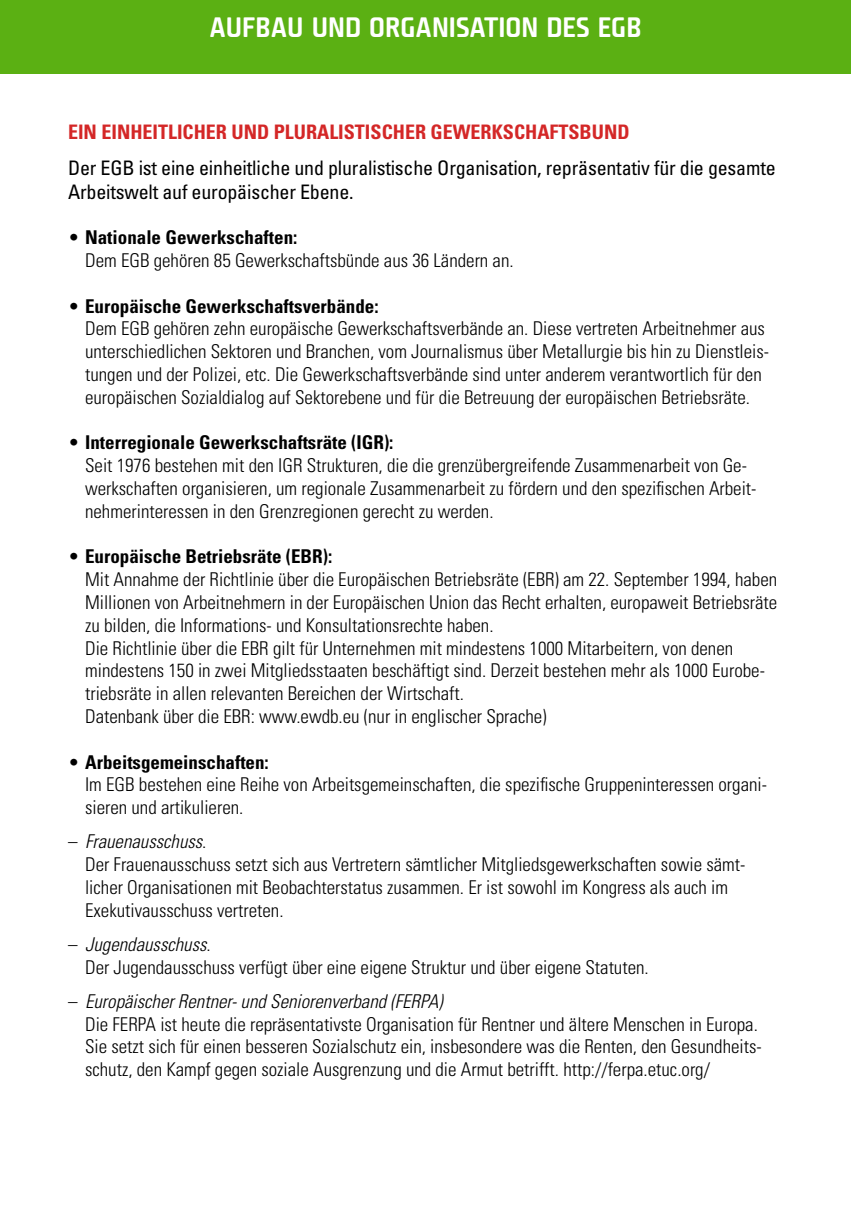
<style>
.page{position:relative;width:851px;height:1219px;background:#fff}
.page>*{position:absolute;margin:0;border:0;box-sizing:border-box;transform-origin:0 0}
.t1{font:27.2px "Fishmonger MS";color:#fff}
.t2{font:condensed 20px/24px "Univers LT Std";letter-spacing:-.01em;color:#000}
.t3{font:700 condensed 20px "Univers LT Std";color:#d42727}
.t4{font:300 condensed 19px/22.8px "Univers LT Std";color:#000}
.s1{font-weight:700}
.s2{font-style:italic}
</style>
<div class="page">
<div style="left:0;top:0;width:850px;height:74px;background:#5bb013"></div>
<h1 class="t1" style="left:209px;top:9px;width:433px">AUFBAU UND ORGANISATION DES EGB</h1>
<p class="t3" style="left:68px;top:120px;width:563px">Ein einheitlicher und pluralistischer Gewerkschaftsbund</p>
<p class="t2" style="left:68px;top:155px;width:709px">Der EGB ist eine einheitliche und pluralistische Organisation, repräsentativ für die gesamte<br>Arbeitswelt auf europäischer Ebene.</p>
<p class="t4" style="left:85px;top:226px;width:430px;text-indent:-17px">• <span class="s1">Nationale Gewerkschaften:<br></span>Dem EGB gehören 85 Gewerkschaftsbünde aus 36 Ländern an.</p>
<p class="t4" style="left:85px;top:294px;width:685px;text-indent:-17px">• <span class="s1">Europäische Gewerkschaftsverbände:<br></span>Dem EGB gehören zehn europäische Gewerkschaftsverbände an. Diese vertreten Arbeitnehmer aus unterschiedlichen Sektoren und Branchen, vom Journalismus über Metallurgie bis hin zu Dienstleis&shy;tungen und der Polizei, etc. Die Gewerkschaftsverbände sind unter anderem verantwortlich für den europäischen Sozialdialog auf Sektorebene und für die Betreuung der europäischen Betriebsräte.</p>
<p class="t4" style="left:85px;top:431px;width:672px;text-indent:-17px">• <span class="s1">Interregionale Gewerkschaftsräte (IGR):<br></span>Seit 1976 bestehen mit den IGR Strukturen, die die grenzübergreifende Zusammenarbeit von Ge&shy;werkschaften organisieren, um regionale Zusammenarbeit zu fördern und den spezifischen Arbeit&shy;nehmerinteressen in den Grenzregionen gerecht zu werden.</p>
<p class="t4" style="left:85px;top:545px;width:693px;text-indent:-17px">• <span class="s1">Europäische Betriebsräte (EBR):<br></span>Mit Annahme der Richtlinie über die Europäischen Betriebsräte (EBR) am 22. September 1994, haben Millionen von Arbeitnehmern in der Europäischen Union das Recht erhalten, europaweit Betriebsräte zu bilden, die Informations- und Konsultationsrechte haben.<br>Die Richtlinie über die EBR gilt für Unternehmen mit mindestens 1000 Mitarbeitern, von denen mindestens 150 in zwei Mitgliedsstaaten beschäftigt sind. Derzeit bestehen mehr als 1000 Eurobe&shy;triebsräte in allen relevanten Bereichen der Wirtschaft.<br>Datenbank über die EBR: www.ewdb.eu (nur in englischer Sprache)</p>
<p class="t4" style="left:85px;top:750px;width:683px;text-indent:-17px">• <span class="s1">Arbeitsgemeinschaften:<br></span>Im EGB bestehen eine Reihe von Arbeitsgemeinschaften, die spezifische Gruppeninteressen organi&shy;sieren und artikulieren.</p>
<p class="t4" style="left:85px;top:830px;width:661px;text-indent:-17px">– <span class="s2">Frauenausschuss</span>.<br>Der Frauenausschuss setzt sich aus Vertretern sämtlicher Mitgliedsgewerkschaften sowie sämt&shy;licher Organisationen mit Beobachterstatus zusammen. Er ist sowohl im Kongress als auch im Exekutivausschuss vertreten.</p>
<p class="t4" style="left:85px;top:933px;width:565px;text-indent:-17px">– <span class="s2">Jugendausschuss</span>.<br>Der Jugendausschuss verfügt über eine eigene Struktur und über eigene Statuten.</p>
<p class="t4" style="left:85px;top:990px;width:678px;text-indent:-17px">– <span class="s2">Europäischer Rentner- und Seniorenverband (FERPA)<br></span>Die FERPA ist heute die repräsentativste Organisation für Rentner und ältere Menschen in Europa.<br>Sie setzt sich für einen besseren Sozialschutz ein, insbesondere was die Renten, den Gesundheits&shy;schutz, den Kampf gegen soziale Ausgrenzung und die Armut betrifft. http://ferpa.etuc.org/</p>
</div>
